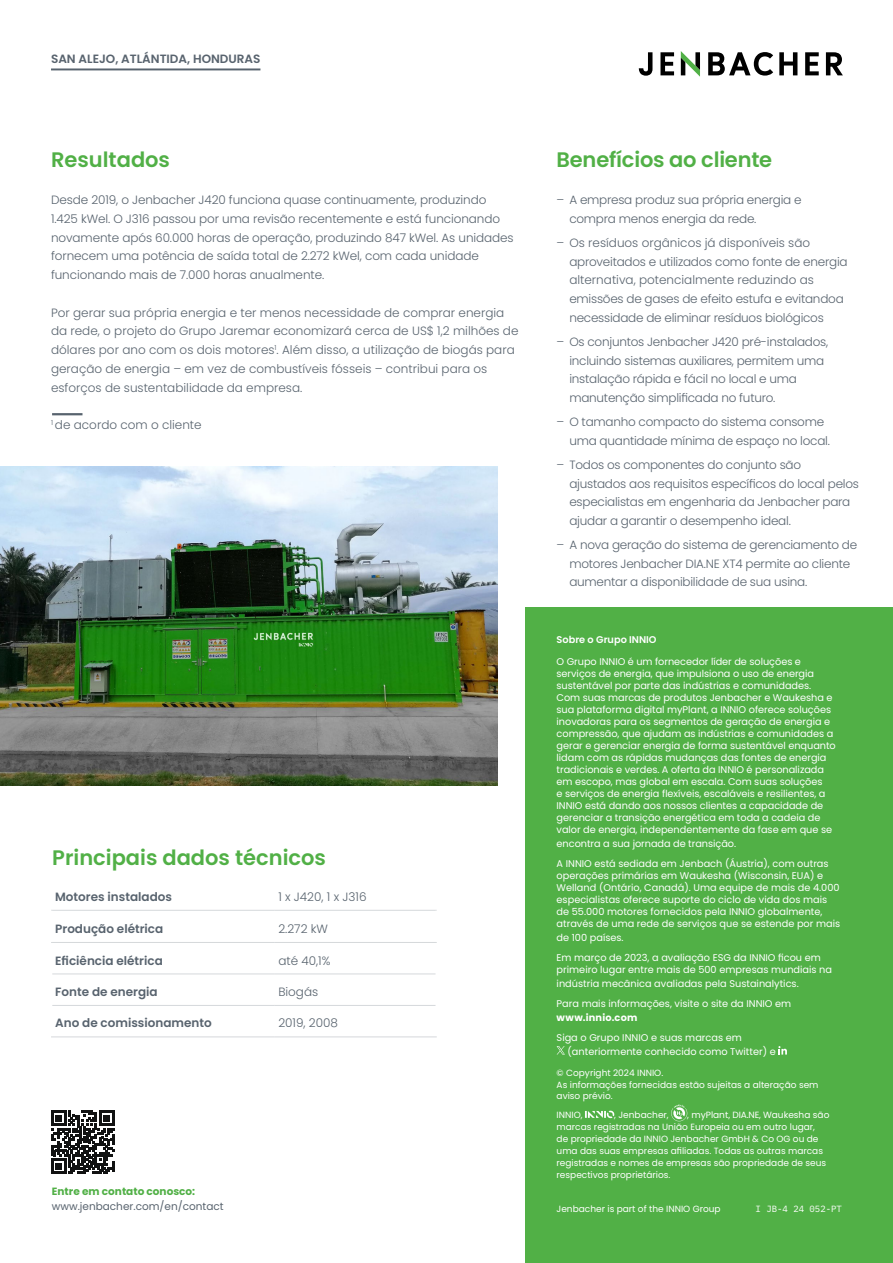
<style>
.page{position:relative;width:893px;height:1263px;background:#fff}
.page>*{position:absolute;margin:0;border:0;box-sizing:border-box;transform-origin:0 0}
.t1{font:600 21px "Poppins";color:#51b046}
.t2{font:300 12px/18.8px "Poppins";letter-spacing:-.01em;color:#58636e}
.t3{font:600 12px "Poppins";color:#58636e}
.t4{font:10.5px "Poppins";color:#58636e}
.t5{font:700 10.5px "Poppins";color:#51b046}
.t6{font:9.75px/12px "Poppins";letter-spacing:-.005em;color:#fff}
.t7{font:600 9.75px "Poppins";color:#fff}
.t8{font:700 9.75px "Poppins";letter-spacing:.02em;color:#fff}
.t9{font:9px/12px "Poppins";color:#fff}
.t10{font:9px "IBM Plex Mono";color:#fff}
</style>
<div class="page">
<svg style="left:708px;top:52px;width:65px;height:24px"></svg>
<svg style="left:779px;top:52px;width:18px;height:23px"></svg>
<svg style="left:805px;top:52px;width:14px;height:23px"></svg>
<svg style="left:826px;top:52px;width:17px;height:23px"></svg>
<svg style="left:660px;top:52px;width:14px;height:23px"></svg>
<svg style="left:639px;top:52px;width:13px;height:24px"></svg>
<svg style="left:681px;top:51px;width:19px;height:26px"></svg>
<hr style="left:51px;top:910px;width:224px;height:1px;background:#d5d8db">
<hr style="left:275px;top:910px;width:162px;height:1px;background:#d5d8db">
<hr style="left:51px;top:942px;width:224px;height:1px;background:#d5d8db">
<hr style="left:275px;top:942px;width:162px;height:1px;background:#d5d8db">
<hr style="left:52px;top:973px;width:223px;height:1px;background:#d5d8db">
<hr style="left:275px;top:973px;width:160px;height:1px;background:#d5d8db">
<hr style="left:52px;top:1005px;width:223px;height:1px;background:#d5d8db">
<hr style="left:51px;top:1036px;width:224px;height:1px;background:#d5d8db">
<hr style="left:275px;top:1005px;width:160px;height:1px;background:#d5d8db">
<hr style="left:275px;top:1036px;width:162px;height:1px;background:#d5d8db">
<svg style="left:51px;top:1110px;width:63px;height:64px"></svg>
<hr style="left:51px;top:68px;width:209px;height:2px;background:#58636e">
<hr style="left:52px;top:413px;width:30px;height:2px;background:#58636e">
<div style="left:525px;top:608px;width:368px;height:655px;background:#51b046"></div>
<svg style="left:557px;top:1046px;width:8px;height:8px"></svg>
<svg style="left:778px;top:1046px;width:9px;height:8px"></svg>
<svg style="left:585px;top:1111px;width:29px;height:7px"></svg>
<svg style="left:671px;top:1104px;width:16px;height:17px"></svg>
<img style="left:0;top:466px;width:497px;height:319px">
<p class="t3" style="left:51px;top:52px;width:211px">SAN ALEJO, ATLÁNTIDA, HONDURAS</p>
<h1 class="t1" style="left:51px;top:147px;width:121px">Resultados</h1>
<p class="t2" style="left:51px;top:190px;width:464px">Desde 2019, o Jenbacher J420 funciona quase continuamente, produzindo 1.425 kWel. O J316 passou por uma revisão recentemente e está funcionando novamente após 60.000 horas de operação, produzindo 847 kWel. As unidades fornecem uma potência de saída total de 2.272 kWel, com cada unidade funcionando mais de 7.000 horas anualmente.</p>
<p class="t2" style="left:51px;top:303px;width:469px">Por gerar sua própria energia e ter menos necessidade de comprar energia da rede, o projeto do Grupo Jaremar economizará cerca de US$ 1,2 milhões de dólares por ano com os dois motores<sup>1</sup>. Além disso, a utilização de biogás para geração de energia – em vez de combustíveis fósseis – contribui para os esforços de sustentabilidade da empresa.</p>
<p class="t2" style="left:51px;top:415px;width:152px"><sup>1</sup> de acordo com o cliente</p>
<h1 class="t1" style="left:52px;top:846px;width:275px">Principais dados técnicos</h1>
<p class="t3" style="left:55px;top:890px;width:118px">Motores instalados</p>
<p class="t2" style="left:278px;top:887px;width:90px">1 x J420, 1 x J316</p>
<p class="t3" style="left:55px;top:921px;width:110px">Produção elétrica</p>
<p class="t2" style="left:278px;top:919px;width:51px">2.272 kW</p>
<p class="t3" style="left:55px;top:953px;width:109px">Eficiência elétrica</p>
<p class="t2" style="left:278px;top:951px;width:54px">até 40,1%</p>
<p class="t3" style="left:55px;top:985px;width:104px">Fonte de energia</p>
<p class="t2" style="left:278px;top:982px;width:41px">Biogás</p>
<p class="t3" style="left:55px;top:1016px;width:158px">Ano de comissionamento</p>
<p class="t2" style="left:278px;top:1014px;width:61px">2019, 2008</p>
<p class="t5" style="left:52px;top:1185px;width:145px">Entre em contato conosco:</p>
<p class="t4" style="left:52px;top:1200px;width:173px">www.jenbacher.com/en/contact</p>
<h1 class="t1" style="left:557px;top:147px;width:217px">Benefícios ao cliente</h1>
<p class="t2" style="left:569px;top:190px;width:234px;text-indent:-13px">– A empresa produz sua própria energia e compra menos energia da rede.</p>
<p class="t2" style="left:569px;top:233px;width:280px;text-indent:-13px">– Os resíduos orgânicos já disponíveis são aproveitados e utilizados como fonte de energia alternativa, potencialmente reduzindo as emissões de gases de efeito estufa e evitandoa necessidade de eliminar resíduos biológicos</p>
<p class="t2" style="left:569px;top:332px;width:260px;text-indent:-13px">– Os conjuntos Jenbacher J420 pré-instalados, incluindo sistemas auxiliares, permitem uma instalação rápida e fácil no local e uma manutenção simplificada no futuro.</p>
<p class="t2" style="left:569px;top:412px;width:262px;text-indent:-13px">– O tamanho compacto do sistema consome uma quantidade mínima de espaço no local.</p>
<p class="t2" style="left:569px;top:455px;width:291px;text-indent:-13px">– Todos os componentes do conjunto são ajustados aos requisitos específicos do local pelos especialistas em engenharia da Jenbacher para ajudar a garantir o desempenho ideal.</p>
<p class="t2" style="left:569px;top:535px;width:289px;text-indent:-13px">– A nova geração do sistema de gerenciamento de motores Jenbacher DIA.NE XT4 permite ao cliente aumentar a disponibilidade de sua usina.</p>
<p class="t7" style="left:557px;top:634px;width:102px">Sobre o Grupo INNIO</p>
<p class="t6" style="left:557px;top:656px;width:281px">O Grupo INNIO é um fornecedor líder de soluções e serviços de energia, que impulsiona o uso de energia sustentável por parte das indústrias e comunidades.<br>Com suas marcas de produtos Jenbacher e Waukesha e sua plataforma digital myPlant, a INNIO oferece soluções inovadoras para os segmentos de geração de energia e compressão, que ajudam as indústrias e comunidades a gerar e gerenciar energia de forma sustentável enquanto lidam com as rápidas mudanças das fontes de energia tradicionais e verdes. A oferta da INNIO é personalizada em escopo, mas global em escala. Com suas soluções<br>e serviços de energia flexíveis, escaláveis e resilientes, a INNIO está dando aos nossos clientes a capacidade de gerenciar a transição energética em toda a cadeia de valor de energia, independentemente da fase em que se</p>
<p class="t6" style="left:557px;top:833px;width:274px;line-height:20.5px">encontra a sua jornada de transição.<br>A INNIO está sediada em Jenbach (Áustria), com outras</p>
<p class="t6" style="left:557px;top:870px;width:285px">operações primárias em Waukesha (Wisconsin, EUA) e Welland (Ontário, Canadá). Uma equipe de mais de 4.000 especialistas oferece suporte do ciclo de vida dos mais de 55.000 motores fornecidos pela INNIO globalmente, através de uma rede de serviços que se estende por mais</p>
<p class="t6" style="left:557px;top:927px;width:266px;line-height:20.5px">de 100 países.<br>Em março de 2023, a avaliação ESG da INNIO ficou em</p>
<p class="t6" style="left:557px;top:963px;width:277px;line-height:13.5px">primeiro lugar entre mais de 500 empresas mundiais na indústria mecânica avaliadas pela Sustainalytics.</p>
<p class="t6" style="left:557px;top:998px;width:236px">Para mais informações, visite o site da INNIO em</p>
<p class="t8" style="left:557px;top:1011px;width:82px">www.innio.com</p>
<p class="t6" style="left:567px;top:1031px;width:210px;line-height:13.5px;text-indent:-11px">Siga o Grupo INNIO e suas marcas em (anteriormente conhecido como Twitter) e</p>
<p class="t9" style="left:557px;top:1067px;width:263px">© Copyright 2024 INNIO.<br>As informações fornecidas estão sujeitas a alteração sem</p>
<p class="t9" style="left:557px;top:1086px;width:58px;line-height:19px">aviso prévio.<br>INNIO,</p>
<p class="t9" style="left:557px;top:1109px;width:274px;text-indent:131px">, myPlant, DIA.NE, Waukesha são marcas registradas na União Europeia ou em outro lugar,<br>de propriedade da INNIO Jenbacher GmbH &amp; Co OG ou de uma das suas empresas afiliadas. Todas as outras marcas registradas e nomes de empresas são propriedade de seus respectivos proprietários.</p>
<p class="t9" style="left:614px;top:1109px;width:56px">, Jenbacher,</p>
<p class="t9" style="left:557px;top:1202px;width:166px">Jenbacher is part of the INNIO Group</p>
<p class="t10" style="left:755px;top:1202px;width:88px">I JB-4 24 052-PT</p>
</div>
